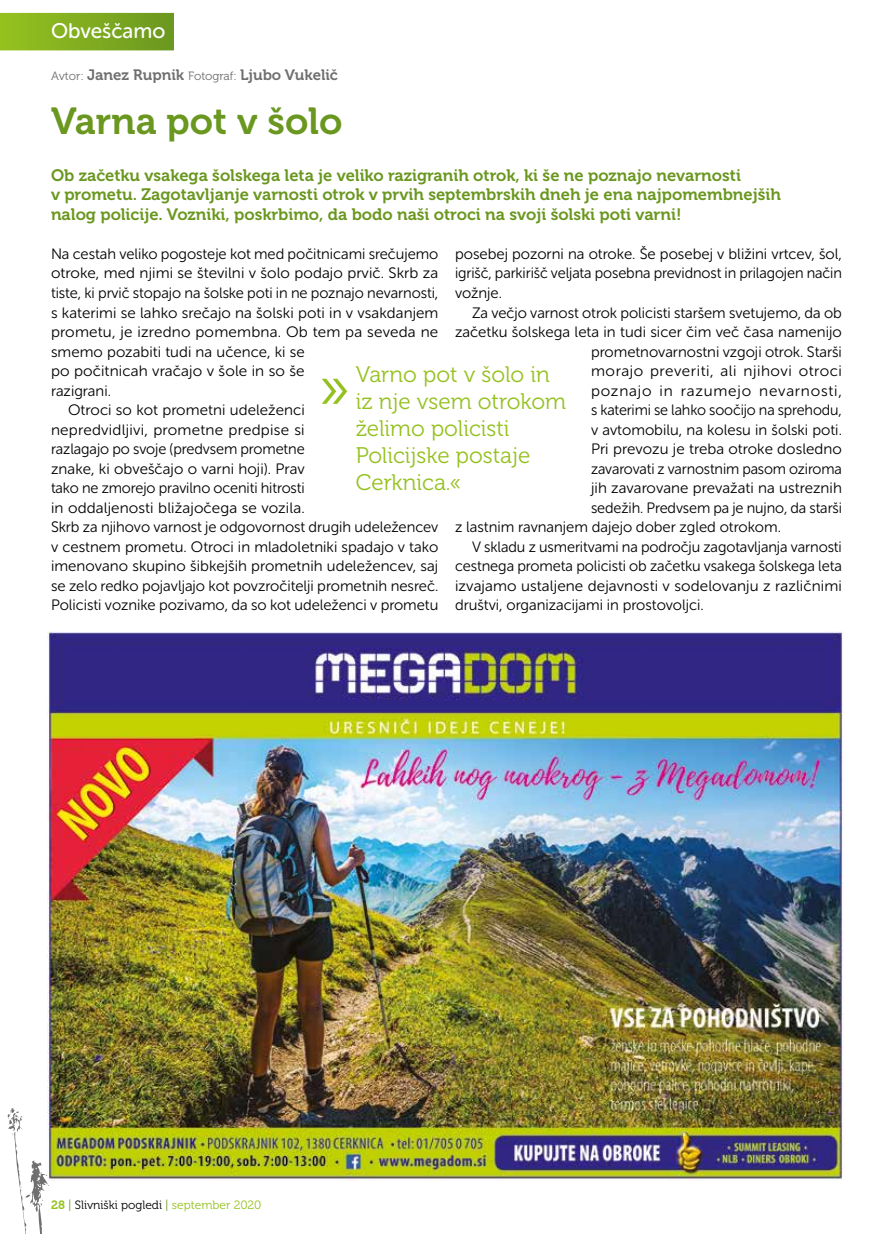
<style>
.page{position:relative;width:893px;height:1234px;background:#fff}
.page>*{position:absolute;margin:0;border:0;box-sizing:border-box;transform-origin:0 0}
.t1{font:60.9px "Museo 300";color:#95c11f}
.t2{font:37.5px "Museo 700";color:#6a971f}
.t3{font:22.5px/27px "Museo 300";color:#95c11f}
.t4{font:21px "Museo Sans Rounded 500";color:#fff}
.t5{font:16.5px/19.5px "Museo 700";color:#6a971f}
.t6{font:15px/19.5px "Museo Sans Rounded 300";color:#000;text-align:justify}
.t7{font:15px "Museo 700";color:#706f6f}
.t8{font:15px "Museo Sans Rounded 300";letter-spacing:.035em;color:#000}
.t9{font:15px "Museo Sans Rounded 300";letter-spacing:.05em;color:#000}
.t10{font:12px "Museo 300";color:#000}
.s1{font-family:"Museo 300";font-size:12px}
.s2{font-family:"Museo 700";color:#95c11f}
.s3{color:#6a971f}
.s4{color:#95c11f}
</style>
<div class="page">
<svg style="left:7px;top:1101px;width:42px;height:132px"></svg>
<div style="left:0;top:13px;width:174px;height:37px;background:linear-gradient(to right,#96c21f,#6b9820)"></div>
<img style="left:48px;top:631px;width:795px;height:549px">
<h3 class="t4" style="left:51px;top:20px;width:116px">Obveščamo</h3>
<p class="t7" style="left:51px;top:67px;width:288px"><span class="s1">Avtor:</span> Janez Rupnik <span class="s1">Fotograf:</span> Ljubo Vukelič</p>
<h2 class="t2" style="left:51px;top:100px;width:293px">Varna pot v šolo</h2>
<p class="t5" style="left:51px;top:166px;width:731px">Ob začetku vsakega šolskega leta je veliko razigranih otrok, ki še ne poznajo nevarnosti<br>v prometu. Zagotavljanje varnosti otrok v prvih septembrskih dneh je ena najpomembnejših nalog policije. Vozniki, poskrbimo, da bodo naši otroci na svoji šolski poti varni!</p>
<p class="t6" style="left:455px;top:244px;width:388px">posebej pozorni na otroke. Še posebej v bližini vrtcev, šol, igrišč, parkirišč veljata posebna previdnost in prilagojen način vožnje.</p>
<p class="t6" style="left:472px;top:303px;width:371px">Za večjo varnost otrok policisti staršem svetujemo, da ob</p>
<p class="t6" style="left:455px;top:322px;width:388px">začetku šolskega leta in tudi sicer čim več časa namenijo</p>
<p class="t6" style="left:591px;top:342px;width:252px">prometnovarnostni vzgoji otrok. Starši</p>
<p class="t8" style="left:591px;top:363px;width:252px">morajo preveriti, ali njihovi otroci</p>
<p class="t9" style="left:591px;top:382px;width:252px">poznajo in razumejo nevarnosti,</p>
<p class="t6" style="left:591px;top:400px;width:252px">s katerimi se lahko soočijo na sprehodu,</p>
<p class="t6" style="left:591px;top:420px;width:252px">v avtomobilu, na kolesu in šolski poti.</p>
<p class="t6" style="left:591px;top:439px;width:252px">Pri prevozu je treba otroke dosledno</p>
<p class="t6" style="left:591px;top:459px;width:252px">zavarovati z varnostnim pasom oziroma</p>
<p class="t6" style="left:591px;top:478px;width:252px">jih zavarovane prevažati na ustreznih</p>
<p class="t6" style="left:591px;top:498px;width:252px">sedežih. Predvsem pa je nujno, da starši</p>
<p class="t6" style="left:455px;top:517px;width:327px">z lastnim ravnanjem dajejo dober zgled otrokom.</p>
<p class="t6" style="left:472px;top:537px;width:371px">V skladu z usmeritvami na področju zagotavljanja varnosti</p>
<p class="t6" style="left:455px;top:556px;width:388px">cestnega prometa policisti ob začetku vsakega šolskega leta</p>
<p class="t6" style="left:455px;top:576px;width:388px">izvajamo ustaljene dejavnosti v sodelovanju z različnimi</p>
<p class="t6" style="left:455px;top:595px;width:250px">društvi, organizacijami in prostovoljci.</p>
<p class="t6" style="left:51px;top:244px;width:389px">Na cestah veliko pogosteje kot med počitnicami srečujemo</p>
<p class="t6" style="left:51px;top:264px;width:389px">otroke, med njimi se številni v šolo podajo prvič. Skrb za</p>
<p class="t6" style="left:51px;top:283px;width:389px">tiste, ki prvič stopajo na šolske poti in ne poznajo nevarnosti,</p>
<p class="t6" style="left:51px;top:303px;width:389px">s katerimi se lahko srečajo na šolski poti in v vsakdanjem</p>
<p class="t6" style="left:51px;top:322px;width:389px">prometu, je izredno pomembna. Ob tem pa seveda ne</p>
<p class="t6" style="left:51px;top:342px;width:255px">smemo pozabiti tudi na učence, ki se</p>
<p class="t6" style="left:51px;top:361px;width:255px">po počitnicah vračajo v šole in so še</p>
<p class="t6" style="left:51px;top:381px;width:61px">razigrani.</p>
<p class="t6" style="left:68px;top:400px;width:238px">Otroci so kot prometni udeleženci</p>
<p class="t6" style="left:51px;top:420px;width:255px">nepredvidljivi, prometne predpise si</p>
<p class="t6" style="left:51px;top:439px;width:255px">razlagajo po svoje (predvsem prometne</p>
<p class="t6" style="left:51px;top:459px;width:255px">znake, ki obveščajo o varni hoji). Prav</p>
<p class="t6" style="left:51px;top:478px;width:255px">tako ne zmorejo pravilno oceniti hitrosti</p>
<p class="t6" style="left:51px;top:498px;width:255px">in oddaljenosti bližajočega se vozila.</p>
<p class="t6" style="left:51px;top:517px;width:389px">Skrb za njihovo varnost je odgovornost drugih udeležencev</p>
<p class="t6" style="left:51px;top:537px;width:389px">v cestnem prometu. Otroci in mladoletniki spadajo v tako</p>
<p class="t6" style="left:51px;top:556px;width:389px">imenovano skupino šibkejših prometnih udeležencev, saj</p>
<p class="t6" style="left:51px;top:576px;width:389px">se zelo redko pojavljajo kot povzročitelji prometnih nesreč.</p>
<p class="t6" style="left:51px;top:595px;width:389px">Policisti voznike pozivamo, da so kot udeleženci v prometu</p>
<h3 class="t3" style="left:356px;top:360px;width:212px">Varno pot v šolo in iz nje vsem otrokom želimo policisti<br>Policijske postaje<br>Cerknica.«</h3>
<h1 class="t1" style="left:318px;top:354px;width:33px">»</h1>
<p class="t10" style="left:51px;top:1197px;width:212px"><span class="s2">28</span> <span class="s3">|</span> Slivniški pogledi <span class="s3">|</span> <span class="s4">september 2020</span></p>
</div>
